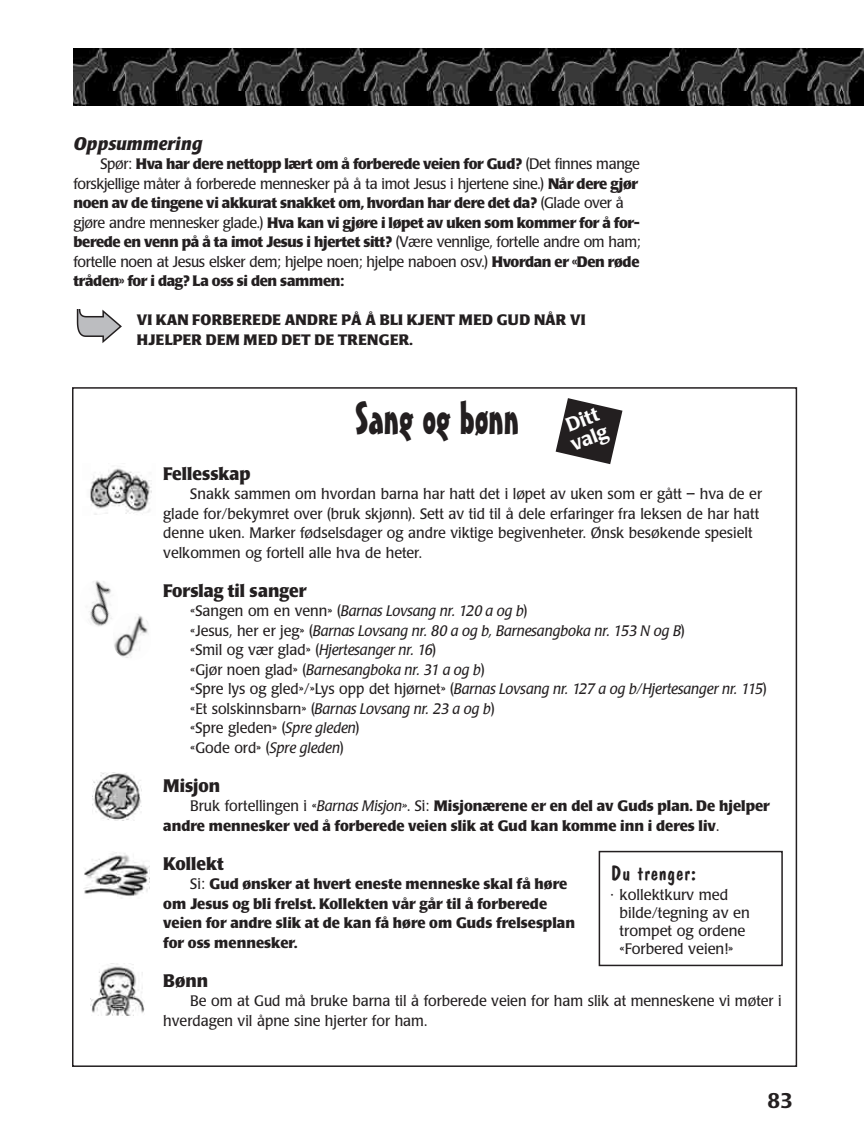
<style>
.page{position:relative;width:864px;height:1148px;background:#fff}
.page>*{position:absolute;margin:0;border:0;box-sizing:border-box;transform-origin:0 0}
.t1{font:45px "Mister Earl BT";color:#231f20}
.t2{font:21px "Dom Casual";color:#231f20;scale:1.05 1}
.t3{font:500 21px "Poppl Laudatio";color:#231f20}
.t4{font:500 19.5px/19.5px "Poppl Laudatio";color:#fff}
.t5{font:700 18px "Poppl Laudatio";color:#231f20;scale:.95 1}
.t6{font:italic 700 18px "Poppl Laudatio";color:#231f20}
.t7{font:700 15px/19.5px "Poppl Laudatio";letter-spacing:-.025em;color:#231f20}
.t8{font:15px/19.5px "Poppl Laudatio";color:#231f20;scale:.95 1}
.t9{font:italic 15px/19.5px "Poppl Laudatio";color:#231f20;scale:.95 1}
.t10{font:700 15px/19.5px "Poppl Laudatio";color:#231f20}
.t11{font:700 15px/19.5px "Poppl Laudatio";letter-spacing:.02em;color:#231f20}
.t12{font:15px/18px "Poppl Laudatio";color:#231f20}
.s1{font-weight:400}
.s2{font-style:normal}
.s3{font-weight:400;font-style:italic}
</style>
<div class="page">
<img style="left:73px;top:48px;width:791px;height:58px">
<svg style="left:556px;top:398px;width:66px;height:66px"></svg>
<div style="left:599px;top:850px;width:184px;height:116px;border:2px solid #231f20"></div>
<img style="left:90px;top:468px;width:62px;height:47px">
<img style="left:80px;top:580px;width:38px;height:47px;border-radius:19px">
<img style="left:93px;top:772px;width:49px;height:48px">
<img style="left:83px;top:852px;width:67px;height:46px">
<img style="left:91px;top:964px;width:53px;height:52px">
<img style="left:113px;top:613px;width:38px;height:47px;border-radius:19px">
<svg style="left:77px;top:309px;width:45px;height:34px"></svg>
<p class="t6" style="left:73px;top:136px;width:130px">Oppsummering</p>
<p class="t7" style="left:73px;top:156px;width:569px;text-indent:27px"><span class="s1">Spør:</span> Hva har dere nettopp lært om å forberede veien for Gud? <span class="s1">(Det finnes mange forskjellige måter å forberede mennesker på å ta imot Jesus i hjertene sine.)</span> Når dere gjør noen av de tingene vi akkurat snakket om, hvordan har dere det da? <span class="s1">(Glade over å gjøre andre mennesker glade.)</span> Hva kan vi gjøre i løpet av uken som kommer for å for&shy;berede en venn på å ta imot Jesus i hjertet sitt? <span class="s1">(Være vennlige, fortelle andre om ham; fortelle noen at Jesus elsker dem; hjelpe noen; hjelpe naboen osv.)</span> Hvordan er «Den røde tråden» for i dag? La oss si den sammen:</p>
<p class="t11" style="left:137px;top:312px;width:450px">VI KAN FORBEREDE ANDRE PÅ Å BLI KJENT MED GUD NÅR VI<br>HJELPER DEM MED DET DE TRENGER.</p>
<h1 class="t1" style="left:355px;top:402px;width:166px">Sang og bønn</h1>
<h3 class="t4" style="left:562px;top:419px;width:40px;rotate:-21deg">Ditt valg</h3>
<p class="t5" style="left:163px;top:466px;width:93px">Fellesskap</p>
<p class="t8" style="left:163px;top:485px;width:632px;text-indent:27px">Snakk sammen om hvordan barna har hatt det i løpet av uken som er gått – hva de er glade for/bekymret over (bruk skjønn). Sett av tid til å dele erfaringer fra leksen de har hatt denne uken. Marker fødselsdager og andre viktige begivenheter. Ønsk besøkende spesielt velkommen og fortell alle hva de heter.</p>
<p class="t5" style="left:163px;top:583px;width:152px">Forslag til sanger</p>
<p class="t9" style="left:190px;top:603px;width:608px"><span class="s2">«Sangen om en venn» (</span>Barnas Lovsang nr. 120 a og b<span class="s2">)<br>«Jesus, her er jeg» (</span>Barnas Lovsang nr. 80 a og b, Barnesangboka nr. 153 N og B<span class="s2">)<br>«Smil og vær glad» (</span>Hjertesanger nr. 16<span class="s2">)<br>«Gjør noen glad» (</span>Barnesangboka nr. 31 a og b<span class="s2">)<br>«Spre lys og gled»/»Lys opp det hjørnet» (</span>Barnas Lovsang nr. 127 a og b/Hjertesanger nr. 115<span class="s2">) «Et solskinnsbarn» (</span>Barnas Lovsang nr. 23 a og b<span class="s2">)<br>«Spre gleden» (</span>Spre gleden<span class="s2">)<br>«Gode ord» (</span>Spre gleden<span class="s2">)</span></p>
<p class="t5" style="left:163px;top:778px;width:61px">Misjon</p>
<p class="t10" style="left:163px;top:797px;width:608px;text-indent:27px"><span class="s1">Bruk fortellingen i «</span><span class="s3">Barnas Misjon»</span><span class="s1">. Si:</span> Misjonærene er en del av Guds plan. De hjelper andre mennesker ved å forberede veien slik at Gud kan komme inn i deres liv<span class="s1">.</span></p>
<p class="t5" style="left:163px;top:856px;width:65px">Kollekt</p>
<p class="t10" style="left:163px;top:875px;width:413px;text-indent:27px"><span class="s1">Si:</span> Gud ønsker at hvert eneste menneske skal få høre om Jesus og bli frelst. Kollekten vår går til å forberede veien for andre slik at de kan få høre om Guds frelsesplan for oss mennesker.</p>
<p class="t5" style="left:163px;top:973px;width:49px">Bønn</p>
<p class="t8" style="left:163px;top:992px;width:652px;text-indent:27px">Be om at Gud må bruke barna til å forberede veien for ham slik at menneskene vi møter i hverdagen vil åpne sine hjerter for ham.</p>
<h2 class="t2" style="left:611px;top:864px;width:83px">Du trenger:</h2>
<p class="t12" style="left:620px;top:887px;width:132px;text-indent:-9px">· kollektkurv med bilde/tegning av en trompet og ordene «Forbered veien!»</p>
<h2 class="t3" style="left:767px;top:1092px;width:27px">83</h2>
</div>
